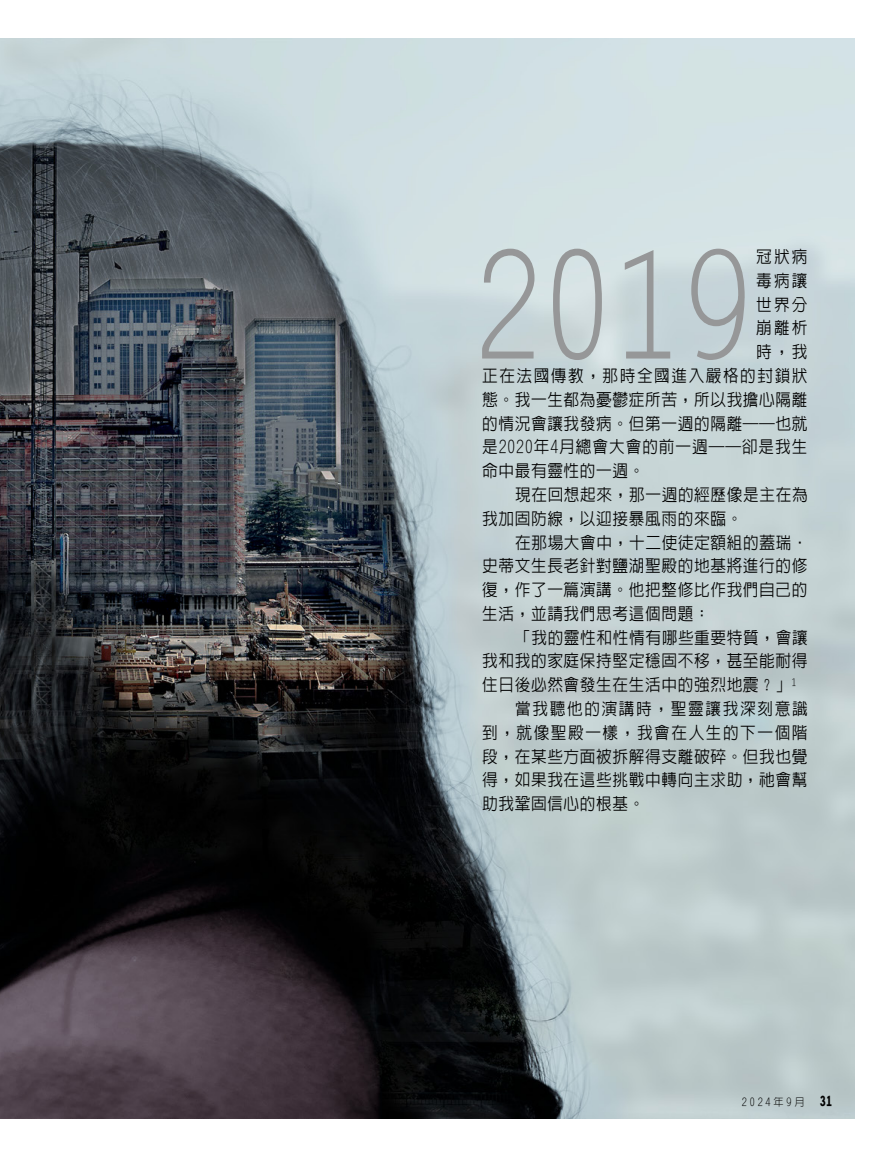
<style>
.page{position:relative;width:893px;height:1161px;background:#fff}
.page>*{position:absolute;margin:0;border:0;box-sizing:border-box;transform-origin:0 0}
.ARTCL_para_first_YA_p1_first{font:500 136.8px "AR Hei B5";color:#969798;scale:.95 1}
.ARTCL_para_YA_p1___p2___nomarker_lists{font:500 16.8px/23.9px "AR Hei B5";letter-spacing:.04em;color:#000;text-align:justify;scale:.93 1}
.ARTCL_para_first_YA_p1_first-2{font:500 16.8px "AR Hei B5";letter-spacing:.04em;color:#000;scale:.93 1}
.ARTCL_para_first_YA_p1_first-3{font:500 16.8px "AR Hei B5";letter-spacing:.06em;color:#000;scale:.93 1}
.ARTCL_para_first_YA_p1_first-4{font:500 16.8px "AR Hei B5";letter-spacing:.1em;color:#000;scale:.93 1}
.t1{font:300 10.65px "AR Hei B5";letter-spacing:.28em;color:#000;scale:.95 1}
.s1{font-weight:800;font-size:13.05px}
</style>
<div class="page">
<img style="left:0;top:38px;width:855px;height:1080px">
<p class="ARTCL_para_first_YA_p1_first" style="left:475px;top:237px;width:291px">2019</p>
<p class="ARTCL_para_first_YA_p1_first-3" style="left:756px;top:248px;width:57px">冠狀病</p>
<p class="ARTCL_para_first_YA_p1_first-3" style="left:756px;top:272px;width:57px">毒病讓</p>
<p class="ARTCL_para_first_YA_p1_first-3" style="left:756px;top:296px;width:57px">世界分</p>
<p class="ARTCL_para_first_YA_p1_first-3" style="left:756px;top:320px;width:57px">崩離析</p>
<p class="ARTCL_para_first_YA_p1_first-3" style="left:756px;top:343px;width:57px">時，我</p>
<p class="ARTCL_para_first_YA_p1_first-4" style="left:482px;top:367px;width:351px">正在法國傳教，那時全國進入嚴格的封鎖狀</p>
<p class="ARTCL_para_first_YA_p1_first-2" style="left:482px;top:391px;width:351px">態。我一生都為憂鬱症所苦，所以我擔心隔離</p>
<p class="ARTCL_para_first_YA_p1_first-2" style="left:482px;top:415px;width:351px">的情況會讓我發病。但第一週的隔離——也就</p>
<p class="ARTCL_para_first_YA_p1_first-3" style="left:482px;top:439px;width:351px">是2020年4月總會大會的前一週——卻是我生</p>
<p class="ARTCL_para_first_YA_p1_first-2" style="left:482px;top:462px;width:176px">命中最有靈性的一週。</p>
<p class="ARTCL_para_YA_p1___p2___nomarker_lists" style="left:482px;top:483px;width:352px;text-indent:33px">現在回想起來，那一週的經歷像是主在為我加固防線，以迎接暴風雨的來臨。</p>
<p class="ARTCL_para_YA_p1___p2___nomarker_lists" style="left:482px;top:530px;width:352px;text-indent:33px">在那場大會中，十二使徒定額組的蓋瑞·史蒂文生長老針對鹽湖聖殿的地基將進行的修復，作了一篇演講。他把整修比作我們自己的生活，並請我們思考這個問題：</p>
<p class="ARTCL_para_YA_p1___p2___nomarker_lists" style="left:482px;top:625px;width:352px;text-indent:33px">「我的靈性和性情有哪些重要特質，會讓我和我的家庭保持堅定穩固不移，甚至能耐得住日後必然會發生在生活中的強烈地震？」<sup>1</sup></p>
<p class="ARTCL_para_YA_p1___p2___nomarker_lists" style="left:482px;top:697px;width:352px;text-indent:33px">當我聽他的演講時，聖靈讓我深刻意識到，就像聖殿一樣，我會在人生的下一個階段，在某些方面被拆解得支離破碎。但我也覺得，如果我在這些挑戰中轉向主求助，祂會幫助我鞏固信心的根基。</p>
<p class="t1" style="left:742px;top:1096px;width:97px">2024年9月 <span class="s1">31</span></p>
</div>
